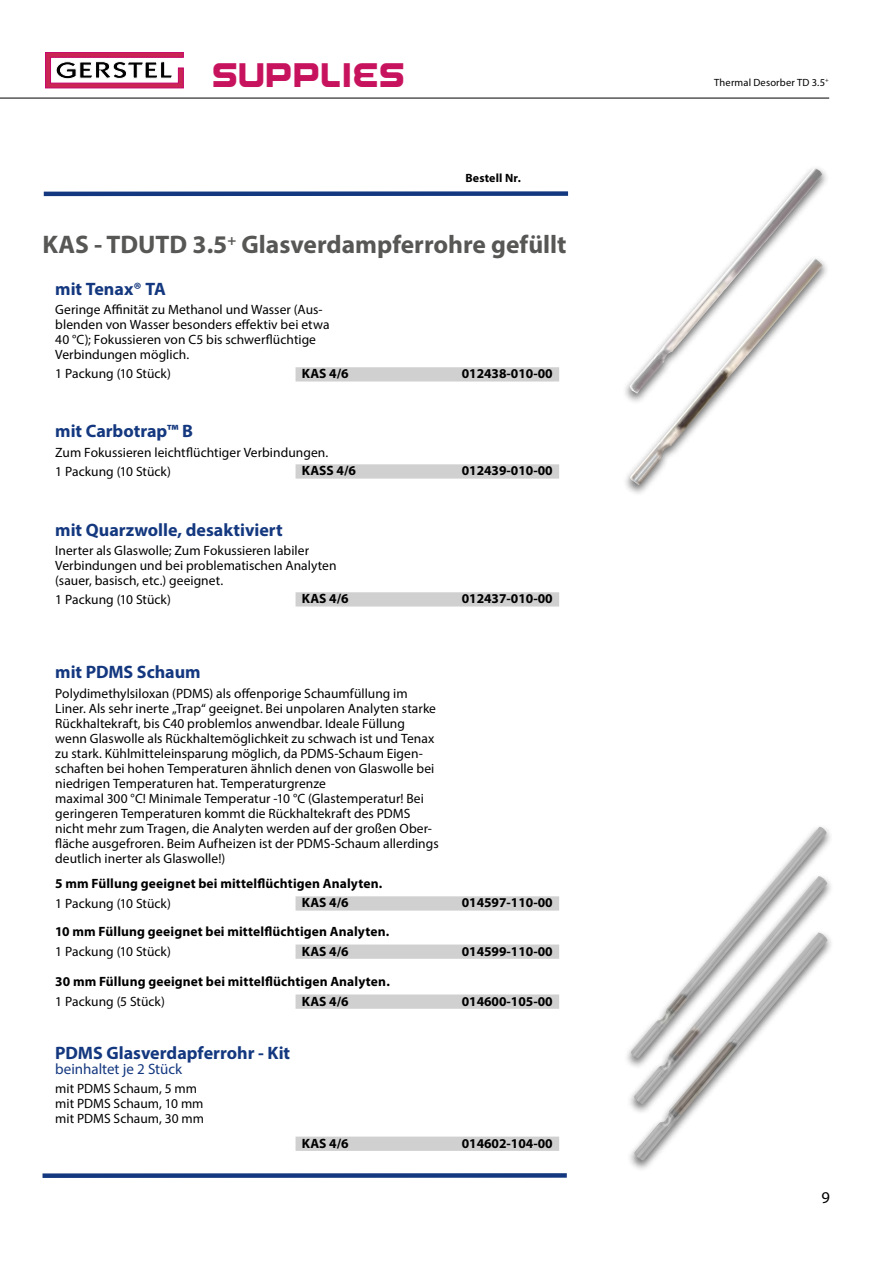
<style>
.page{position:relative;width:893px;height:1263px;background:#fff}
.page>*{position:absolute;margin:0;border:0;box-sizing:border-box;transform-origin:0 0}
.t1{font:36px "GERSTEL Logo";color:#c7135d}
.t2{font:700 25.5px "Myriad Pro";color:#575756}
.t3{font:700 18px "Myriad Pro";color:#14387f}
.t4{font:16.5px "Myriad Pro";color:#000}
.t5{font:15px "Myriad Pro";color:#14387f}
.t6{font:13.5px/15px "Myriad Pro";letter-spacing:.005em;color:#000}
.t7{font:700 13.5px "Myriad Pro";letter-spacing:.01em;color:#000}
.t8{font:700 12px "Myriad Pro";letter-spacing:.015em;color:#000}
.t9{font:10.5px "Myriad Pro";letter-spacing:.015em;color:#000}
</style>
<div class="page">
<hr style="left:0;top:98px;width:829px;height:1px;background:#000">
<svg style="left:45px;top:52px;width:139px;height:36px"></svg>
<img style="left:731px;top:827px;width:96px;height:102px">
<div style="left:627px;top:929px;width:208px;height:243px;background:#000;opacity:.6"></div>
<img style="left:634px;top:932px;width:194px;height:228px">
<div style="left:296px;top:1136px;width:263px;height:15px;background:#d0d0d0"></div>
<div style="left:44px;top:191px;width:524px;height:5px;background:#14387f"></div>
<div style="left:43px;top:1173px;width:524px;height:5px;background:#14387f"></div>
<img style="left:737px;top:168px;width:85px;height:87px">
<div style="left:622px;top:255px;width:208px;height:241px;background:#000;opacity:.6"></div>
<img style="left:630px;top:258px;width:193px;height:227px">
<div style="left:296px;top:367px;width:263px;height:14px;background:#d0d0d0"></div>
<div style="left:296px;top:896px;width:263px;height:14px;background:#d0d0d0"></div>
<div style="left:296px;top:592px;width:263px;height:14px;background:#d0d0d0"></div>
<div style="left:296px;top:944px;width:263px;height:15px;background:#d0d0d0"></div>
<div style="left:296px;top:994px;width:263px;height:15px;background:#d0d0d0"></div>
<div style="left:296px;top:464px;width:263px;height:15px;background:#d0d0d0"></div>
<h1 class="t1" style="left:212px;top:62px;width:195px">sUPPLIES</h1>
<p class="t8" style="left:465px;top:170px;width:57px">Bestell Nr.</p>
<h2 class="t2" style="left:43px;top:228px;width:526px">KAS - TDUTD 3.5<sup>+</sup> Glasverdampferrohre gefüllt</h2>
<h3 class="t3" style="left:55px;top:277px;width:112px">mit Tenax® TA</h3>
<p class="t6" style="left:55px;top:301px;width:276px">Geringe Affinität zu Methanol und Wasser (Aus&shy;blenden von Wasser besonders effektiv bei etwa 40 °C); Fokussieren von C5 bis schwerflüchtige Verbindungen möglich.</p>
<p class="t6" style="left:55px;top:366px;width:117px">1 Packung (10 Stück)</p>
<p class="t7" style="left:302px;top:365px;width:48px">KAS 4/6</p>
<p class="t7" style="left:462px;top:365px;width:93px">012438-010-00</p>
<h3 class="t3" style="left:55px;top:419px;width:139px">mit Carbotrap™ B</h3>
<p class="t6" style="left:55px;top:442px;width:274px;line-height:19.2px">Zum Fokussieren leichtflüchtiger Verbindungen.<br>1 Packung (10 Stück)</p>
<p class="t7" style="left:302px;top:462px;width:56px">KASS 4/6</p>
<p class="t7" style="left:462px;top:462px;width:93px">012439-010-00</p>
<h3 class="t3" style="left:55px;top:518px;width:229px">mit Quarzwolle, desaktiviert</h3>
<p class="t6" style="left:55px;top:543px;width:283px">Inerter als Glaswolle; Zum Fokussieren labiler<br>Verbindungen und bei problematischen Analyten (sauer, basisch, etc.) geeignet.</p>
<p class="t6" style="left:55px;top:592px;width:117px">1 Packung (10 Stück)</p>
<p class="t7" style="left:302px;top:590px;width:48px">KAS 4/6</p>
<p class="t7" style="left:462px;top:590px;width:93px">012437-010-00</p>
<h3 class="t3" style="left:55px;top:660px;width:147px">mit PDMS Schaum</h3>
<p class="t6" style="left:55px;top:685px;width:385px">Polydimethylsiloxan (PDMS) als offenporige Schaumfüllung im Liner. Als sehr inerte „Trap“ geeignet. Bei unpolaren Analyten starke Rückhaltekraft, bis C40 problemlos anwendbar. Ideale Füllung wenn Glaswolle als Rückhaltemöglichkeit zu schwach ist und Tenax zu stark. Kühlmitteleinsparung möglich, da PDMS-Schaum Eigen&shy;schaften bei hohen Temperaturen ähnlich denen von Glaswolle bei niedrigen Temperaturen hat. Temperaturgrenze<br>maximal 300 °C! Minimale Temperatur -10 °C (Glastemperatur! Bei geringeren Temperaturen kommt die Rückhaltekraft des PDMS nicht mehr zum Tragen, die Analyten werden auf der großen Ober&shy;fläche ausgefroren. Beim Aufheizen ist der PDMS-Schaum allerdings deutlich inerter als Glaswolle!)</p>
<p class="t7" style="left:302px;top:894px;width:48px">KAS 4/6</p>
<p class="t7" style="left:462px;top:894px;width:93px">014597-110-00</p>
<p class="t7" style="left:55px;top:875px;width:329px">5 mm Füllung geeignet bei mittelflüchtigen Analyten.</p>
<p class="t6" style="left:55px;top:895px;width:117px">1 Packung (10 Stück)</p>
<p class="t7" style="left:302px;top:942px;width:48px">KAS 4/6</p>
<p class="t7" style="left:462px;top:942px;width:93px">014599-110-00</p>
<p class="t7" style="left:55px;top:923px;width:336px">10 mm Füllung geeignet bei mittelflüchtigen Analyten.</p>
<p class="t6" style="left:55px;top:943px;width:117px">1 Packung (10 Stück)</p>
<p class="t7" style="left:302px;top:992px;width:48px">KAS 4/6</p>
<p class="t7" style="left:462px;top:992px;width:93px">014600-105-00</p>
<p class="t7" style="left:55px;top:973px;width:336px">30 mm Füllung geeignet bei mittelflüchtigen Analyten.</p>
<p class="t6" style="left:55px;top:993px;width:111px">1 Packung (5 Stück)</p>
<h3 class="t3" style="left:55px;top:1041px;width:236px">PDMS Glasverdapferrohr - Kit</h3>
<p class="t5" style="left:55px;top:1059px;width:128px">beinhaltet je 2 Stück</p>
<p class="t6" style="left:55px;top:1081px;width:150px">mit PDMS Schaum, 5 mm mit PDMS Schaum, 10 mm mit PDMS Schaum, 30 mm</p>
<p class="t7" style="left:302px;top:1134px;width:48px">KAS 4/6</p>
<p class="t7" style="left:462px;top:1134px;width:93px">014602-104-00</p>
<p class="t9" style="left:714px;top:76px;width:116px">Thermal Desorber TD 3.5<sup>+</sup></p>
<p class="t4" style="left:821px;top:1187px;width:10px">9</p>
</div>
